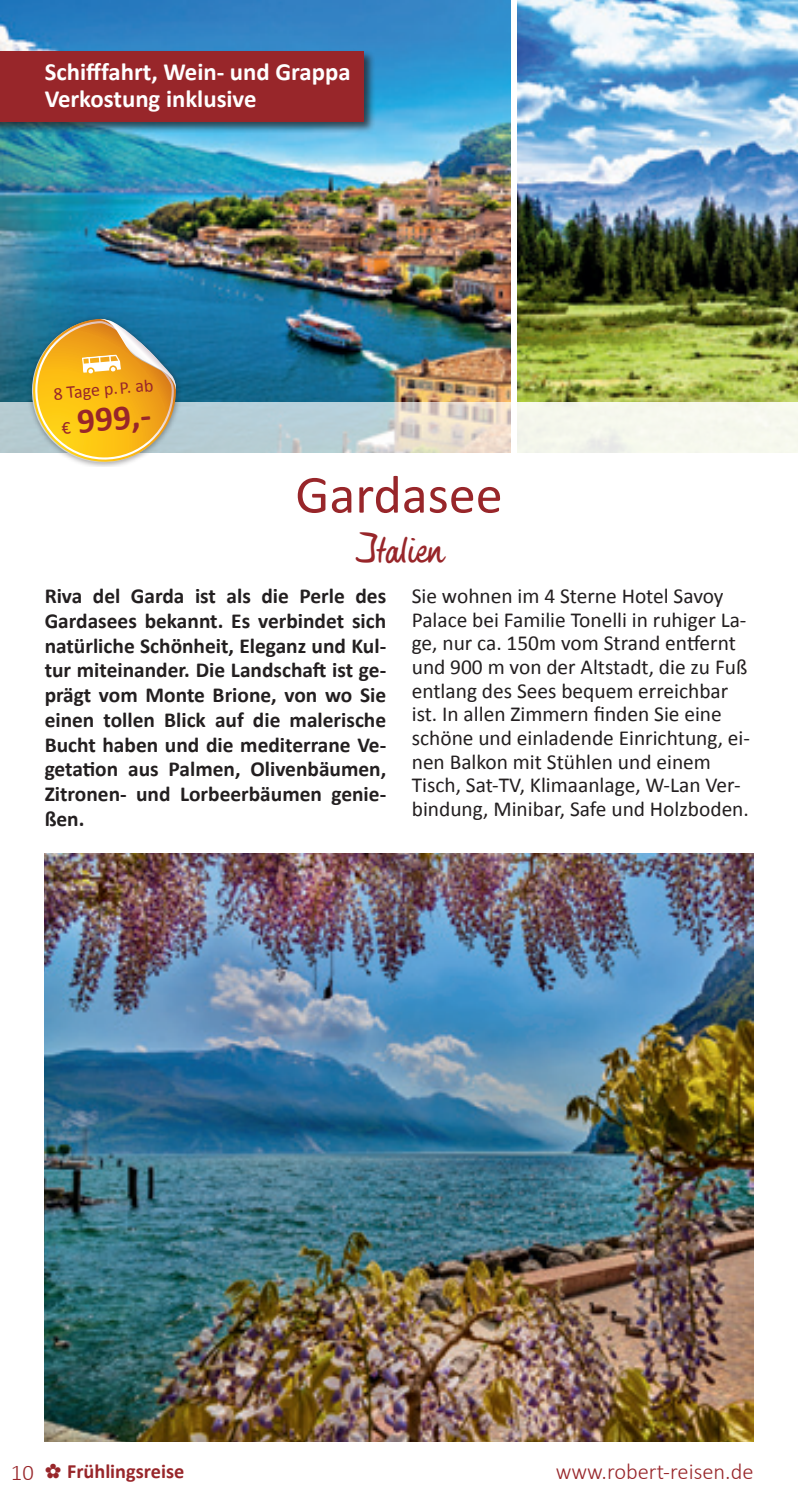
<style>
.page{position:relative;width:798px;height:1499px;background:#fff}
.page>*{position:absolute;margin:0;border:0;box-sizing:border-box;transform-origin:0 0}
._01_Headline{font:54px "Calibri";color:#98262a}
._02_Subhead{font:40.5px "HW Phil";color:#98262a}
.t1{font:700 35.32px "Calibri";color:#98262a}
._00_Grundtext{font:700 24.75px/27.2px "Calibri";color:#fff}
.t2{font:300 22.5px "Calibri";color:#98262a}
._00_Grundtext-2{font:21.38px/23.6px "Calibri";color:#231f20}
._03_Anleser{font:700 21.38px/24.8px "Calibri";color:#231f20;text-align:justify}
._00_Grundtext-3{font:700 20.25px "Calibri";color:#98262a}
.t3{font:18px "Calibri";color:#98262a}
.s1{font-weight:400;font-size:18px}
</style>
<div class="page">
<hr style="left:797px;top:0;width:1px;height:453px;background:#e4e5e2">
<img style="left:517px;top:0;width:280px;height:402px">
<img style="left:0;top:0;width:510px;height:402px">
<svg style="left:0;top:402px;width:797px;height:51px;background:#dce2de"></svg>
<div style="left:26px;top:313px;width:155px;height:154px;background:#231f20;opacity:.4"></div>
<svg style="left:31px;top:319px;width:145px;height:144px;background:#cfb254"></svg>
<img style="left:45px;top:853px;width:708px;height:588px">
<div style="left:0;top:48px;width:375px;height:85px;background:#231f20;opacity:.75"></div>
<div style="left:0;top:51px;width:364px;height:70px;background:#98262a"></div>
<p class="_00_Grundtext" style="left:45px;top:58px;width:307px">Schifffahrt, Wein- und Grappa<br>Verkostung inklusive</p>
<p class="t3" style="left:52px;top:382px;width:102px;rotate:-5deg">8 Tage p.P. ab</p>
<p class="t1" style="left:59px;top:400px;width:91px;rotate:-5deg"><span class="s1">€</span> 999,-</p>
<p class="_01_Headline" style="left:295px;top:460px;width:209px">Gardasee</p>
<p class="_02_Subhead" style="left:354px;top:524px;width:90px">Italien</p>
<p class="_03_Anleser" style="left:45px;top:584px;width:343px">Riva del Garda ist als die Perle des Gardasees bekannt. Es verbindet sich natürliche Schönheit, Eleganz und Kul&shy;tur miteinander. Die Landschaft ist ge&shy;prägt vom Monte Brione, von wo Sie einen tollen Blick auf die malerische Bucht haben und die mediterrane Ve&shy;getation aus Palmen, Olivenbäumen, Zitronen- und Lorbeerbäumen genie&shy;ßen.</p>
<p class="_00_Grundtext-2" style="left:411px;top:584px;width:339px">Sie wohnen im 4 Sterne Hotel Savoy Palace bei Familie Tonelli in ruhiger La&shy;ge, nur ca. 150m vom Strand entfernt und 900 m von der Altstadt, die zu Fuß entlang des Sees bequem erreichbar ist. In allen Zimmern finden Sie eine schöne und einladende Einrichtung, ei&shy;nen Balkon mit Stühlen und einem Tisch, Sat-TV, Klimaanlage, W-Lan Ver&shy;bindung, Minibar, Safe und Holzboden.</p>
<p class="t2" style="left:11px;top:1458px;width:25px">10</p>
<p class="_00_Grundtext-3" style="left:45px;top:1458px;width:141px">✿ Frühlingsreise</p>
<p class="t2" style="left:555px;top:1457px;width:199px">www.robert-reisen.de</p>
</div>
